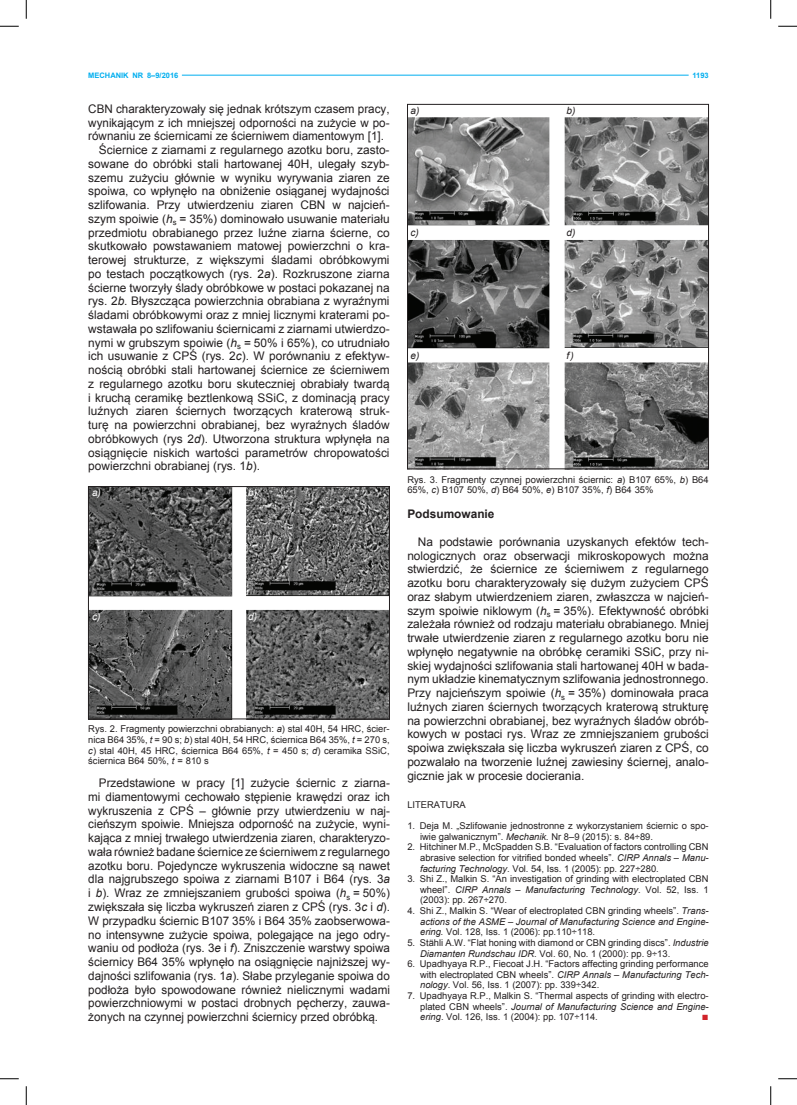
<style>
.page{position:relative;width:797px;height:1105px;background:#fff}
.page>*{position:absolute;margin:0;border:0;box-sizing:border-box;transform-origin:0 0}
.t1{font:11.88px/13.8px "Arial";color:#231f20;text-align:justify}
.t2{font:700 11.88px "Arial";color:#231f20}
.t3{font:11.25px "Arial";color:#d1232a}
.t4{font:italic 10px "Arial";color:#231f20}
.t5{font:italic 10px "Arial";color:#fff}
.t6{font:9.38px/10.6px "Arial";color:#231f20;text-align:justify}
.t7{font:700 7.5px "Arial";color:#00aeef}
.s1{font-style:italic}
</style>
<div class="page">
<img style="left:90px;top:486px;width:300px;height:233px">
<div style="left:88px;top:486px;width:301px;height:233px;border:1px solid #231f20"></div>
<img style="left:409px;top:118px;width:297px;height:349px">
<div style="left:407px;top:104px;width:301px;height:365px;border:1px solid #231f20"></div>
<hr style="left:182px;top:75px;width:506px;height:1px;background:#00aeef">
<svg style="left:0;top:25px;width:19px;height:2px"></svg>
<svg style="left:778px;top:25px;width:19px;height:2px"></svg>
<svg style="left:0;top:1078px;width:19px;height:1px"></svg>
<svg style="left:778px;top:1078px;width:19px;height:1px"></svg>
<svg style="left:25px;top:0;width:2px;height:19px"></svg>
<svg style="left:25px;top:1086px;width:2px;height:19px"></svg>
<svg style="left:770px;top:0;width:1px;height:19px"></svg>
<svg style="left:770px;top:1086px;width:1px;height:19px"></svg>
<p class="t7" style="left:88px;top:70px;width:92px">MECHANIK NR 8–9/2016</p>
<p class="t7" style="left:692px;top:70px;width:18px">1193</p>
<p class="t1" style="left:88px;top:102px;width:303px">CBN charakteryzowały się jednak krótszym czasem pracy,</p>
<p class="t1" style="left:88px;top:116px;width:303px">wynikającym z ich mniejszej odporności na zużycie w po-</p>
<p class="t1" style="left:88px;top:129px;width:297px">równaniu ze ściernicami ze ścierniwem diamentowym [1].</p>
<p class="t1" style="left:99px;top:143px;width:292px">Ściernice z ziarnami z regularnego azotku boru, zasto-</p>
<p class="t1" style="left:88px;top:157px;width:303px">sowane do obróbki stali hartowanej 40H, ulegały szyb-</p>
<p class="t1" style="left:88px;top:171px;width:303px">szemu zużyciu głównie w wyniku wyrywania ziaren ze</p>
<p class="t1" style="left:88px;top:184px;width:303px">spoiwa, co wpłynęło na obniżenie osiąganej wydajności</p>
<p class="t1" style="left:88px;top:198px;width:303px">szlifowania. Przy utwierdzeniu ziaren CBN w najcień-</p>
<p class="t1" style="left:88px;top:212px;width:303px">szym spoiwie (<span class="s1">h</span><sub>s</sub> = 35%) dominowało usuwanie materiału</p>
<p class="t1" style="left:88px;top:226px;width:303px">przedmiotu obrabianego przez luźne ziarna ścierne, co</p>
<p class="t1" style="left:88px;top:239px;width:303px">skutkowało powstawaniem matowej powierzchni o kra-</p>
<p class="t1" style="left:88px;top:253px;width:303px">terowej strukturze, z większymi śladami obróbkowymi</p>
<p class="t1" style="left:88px;top:267px;width:303px">po testach początkowych (rys. 2<span class="s1">a</span>). Rozkruszone ziarna</p>
<p class="t1" style="left:88px;top:281px;width:303px">ścierne tworzyły ślady obróbkowe w postaci pokazanej na</p>
<p class="t1" style="left:88px;top:294px;width:303px">rys. 2<span class="s1">b</span>. Błyszcząca powierzchnia obrabiana z wyraźnymi</p>
<p class="t1" style="left:88px;top:308px;width:303px">śladami obróbkowymi oraz z mniej licznymi kraterami po-</p>
<p class="t1" style="left:88px;top:322px;width:303px">wstawała po szlifowaniu ściernicami z ziarnami utwierdzo-</p>
<p class="t1" style="left:88px;top:336px;width:303px">nymi w grubszym spoiwie (<span class="s1">h</span><sub>s</sub> = 50% i 65%), co utrudniało</p>
<p class="t1" style="left:88px;top:349px;width:303px">ich usuwanie z CPŚ (rys. 2<span class="s1">c</span>). W porównaniu z efektyw-</p>
<p class="t1" style="left:88px;top:363px;width:303px">nością obróbki stali hartowanej ściernice ze ścierniwem</p>
<p class="t1" style="left:88px;top:377px;width:303px">z regularnego azotku boru skuteczniej obrabiały twardą</p>
<p class="t1" style="left:88px;top:391px;width:303px">i kruchą ceramikę beztlenkową SSiC, z dominacją pracy</p>
<p class="t1" style="left:88px;top:404px;width:303px">luźnych ziaren ściernych tworzących kraterową struk-</p>
<p class="t1" style="left:88px;top:418px;width:303px">turę na powierzchni obrabianej, bez wyraźnych śladów</p>
<p class="t1" style="left:88px;top:432px;width:303px">obróbkowych (rys 2<span class="s1">d</span>). Utworzona struktura wpłynęła na</p>
<p class="t1" style="left:88px;top:446px;width:303px">osiągnięcie niskich wartości parametrów chropowatości</p>
<p class="t1" style="left:88px;top:459px;width:173px">powierzchni obrabianej (rys. 1<span class="s1">b</span>).</p>
<p class="t5" style="left:248px;top:486px;width:10px">b)</p>
<p class="t5" style="left:92px;top:486px;width:10px">a)</p>
<p class="t5" style="left:92px;top:610px;width:10px">c)</p>
<p class="t5" style="left:248px;top:610px;width:10px">d)</p>
<p class="t6" style="left:88px;top:724px;width:303px">Rys. 2. Fragmenty powierzchni obrabianych: <span class="s1">a</span>) stal 40H, 54 HRC, ścier&shy;nica B64 35%, <span class="s1">t</span> = 90 s; <span class="s1">b</span>) stal 40H, 54 HRC, ściernica B64 35%, <span class="s1">t</span> = 270 s, <span class="s1">c</span>) stal 40H, 45 HRC, ściernica B64 65%, <span class="s1">t</span> = 450 s; <span class="s1">d</span>) ceramika SSiC, ściernica B64 50%, <span class="s1">t</span> = 810 s</p>
<p class="t1" style="left:88px;top:776px;width:303px;text-indent:11px">Przedstawione w pracy [1] zużycie ściernic z ziarna&shy;mi diamentowymi cechowało stępienie krawędzi oraz ich wykruszenia z CPŚ – głównie przy utwierdzeniu w naj&shy;cieńszym spoiwie. Mniejsza odporność na zużycie, wyni&shy;kająca z mniej trwałego utwierdzenia ziaren, charakteryzo&shy;wała również badane ściernice ze ścierniwem z regularnego azotku boru. Pojedyncze wykruszenia widoczne są nawet dla najgrubszego spoiwa z ziarnami B107 i B64 (rys. 3<span class="s1">a </span>i <span class="s1">b</span>). Wraz ze zmniejszaniem grubości spoiwa (<span class="s1">h</span><sub>s</sub> = 50%) zwiększała się liczba wykruszeń ziaren z CPŚ (rys. 3<span class="s1">c</span> i <span class="s1">d</span>).<br>W przypadku ściernic B107 35% i B64 35% zaobserwowa&shy;no intensywne zużycie spoiwa, polegające na jego odry&shy;waniu od podłoża (rys. 3<span class="s1">e</span> i <span class="s1">f</span>). Zniszczenie warstwy spoiwa ściernicy B64 35% wpłynęło na osiągnięcie najniższej wy&shy;dajności szlifowania (rys. 1<span class="s1">a</span>). Słabe przyleganie spoiwa do podłoża było spowodowane również nielicznymi wadami powierzchniowymi w postaci drobnych pęcherzy, zauwa&shy;żonych na czynnej powierzchni ściernicy przed obróbką.</p>
<p class="t4" style="left:410px;top:104px;width:10px">a)</p>
<p class="t4" style="left:410px;top:226px;width:10px">c)</p>
<p class="t4" style="left:566px;top:104px;width:10px">b)</p>
<p class="t4" style="left:566px;top:226px;width:10px">d)</p>
<p class="t4" style="left:410px;top:348px;width:10px">e)</p>
<p class="t4" style="left:566px;top:348px;width:9px">f)</p>
<p class="t6" style="left:407px;top:474px;width:303px">Rys. 3. Fragmenty czynnej powierzchni ściernic: <span class="s1">a</span>) B107 65%, <span class="s1">b</span>) B64<br>65%, <span class="s1">c</span>) B107 50%, <span class="s1">d</span>) B64 50%, <span class="s1">e</span>) B107 35%, <span class="s1">f</span>) B64 35%</p>
<p class="t2" style="left:407px;top:506px;width:89px">Podsumowanie</p>
<p class="t1" style="left:407px;top:535px;width:303px;text-indent:11px">Na podstawie porównania uzyskanych efektów tech&shy;nologicznych oraz obserwacji mikroskopowych można stwierdzić, że ściernice ze ścierniwem z regularnego azotku boru charakteryzowały się dużym zużyciem CPŚ oraz słabym utwierdzeniem ziaren, zwłaszcza w najcień&shy;szym spoiwie niklowym (<span class="s1">h</span><sub>s</sub> = 35%). Efektywność obróbki zależała również od rodzaju materiału obrabianego. Mniej trwałe utwierdzenie ziaren z regularnego azotku boru nie wpłynęło negatywnie na obróbkę ceramiki SSiC, przy ni&shy;skiej wydajności szlifowania stali hartowanej 40H w bada&shy;nym układzie kinematycznym szlifowania jednostronnego.<br>Przy najcieńszym spoiwie (<span class="s1">h</span><sub>s</sub> = 35%) dominowała praca luźnych ziaren ściernych tworzących kraterową strukturę na powierzchni obrabianej, bez wyraźnych śladów obrób&shy;kowych w postaci rys. Wraz ze zmniejszaniem grubości spoiwa zwiększała się liczba wykruszeń ziaren z CPŚ, co pozwalało na tworzenie luźnej zawiesiny ściernej, analo&shy;gicznie jak w procesie docierania.</p>
<p class="t6" style="left:407px;top:799px;width:60px">LITERATURA</p>
<p class="t6" style="left:420px;top:821px;width:290px;text-indent:-13px">1. Deja M. „Szlifowanie jednostronne z wykorzystaniem ściernic o spo&shy;iwie galwanicznym”. <span class="s1">Mechanik.</span> Nr 8–9 (2015): s. 84÷89.</p>
<p class="t6" style="left:420px;top:842px;width:290px;text-indent:-13px">2. Hitchiner M.P., McSpadden S.B. “Evaluation of factors controlling CBN abrasive selection for vitrified bonded wheels”. <span class="s1">CIRP Annals – Manu&shy;facturing Technology</span>. Vol. 54, Iss. 1 (2005): pp. 227÷280.</p>
<p class="t6" style="left:420px;top:874px;width:290px;text-indent:-13px">3. Shi Z., Malkin S. “An investigation of grinding with electroplated CBN wheel”. <span class="s1">CIRP Annals – Manufacturing Technology</span>. Vol. 52, Iss. 1 (2003): pp. 267÷270.</p>
<p class="t6" style="left:420px;top:905px;width:290px;text-indent:-13px">4. Shi Z., Malkin S. “Wear of electroplated CBN grinding wheels”. <span class="s1">Trans&shy;actions of the ASME – Journal of Manufacturing Science and Engine&shy;ering.</span> Vol. 128, Iss. 1 (2006): pp.110÷118.</p>
<p class="t6" style="left:420px;top:937px;width:290px;text-indent:-13px">5. Stähli A.W. “Flat honing with diamond or CBN grinding discs”. <span class="s1">Industrie<br>Diamanten Rundschau IDR</span>. Vol. 60, No. 1 (2000): pp. 9÷13.</p>
<p class="t6" style="left:420px;top:959px;width:290px;text-indent:-13px">6. Upadhyaya R.P., Fiecoat J.H. “Factors affecting grinding performance with electroplated CBN wheels”. <span class="s1">CIRP Annals – Manufacturing Tech&shy;nology</span>. Vol. 56, Iss. 1 (2007): pp. 339÷342.</p>
<p class="t6" style="left:420px;top:990px;width:290px;text-indent:-13px">7. Upadhyaya R.P., Malkin S. “Thermal aspects of grinding with electro&shy;plated CBN wheels”. <span class="s1">Journal of Manufacturing Science and Engine&shy;ering</span>. Vol. 126, Iss. 1 (2004): pp. 107÷114.</p>
<p class="t3" style="left:702px;top:1009px;width:8px">■</p>
</div>
